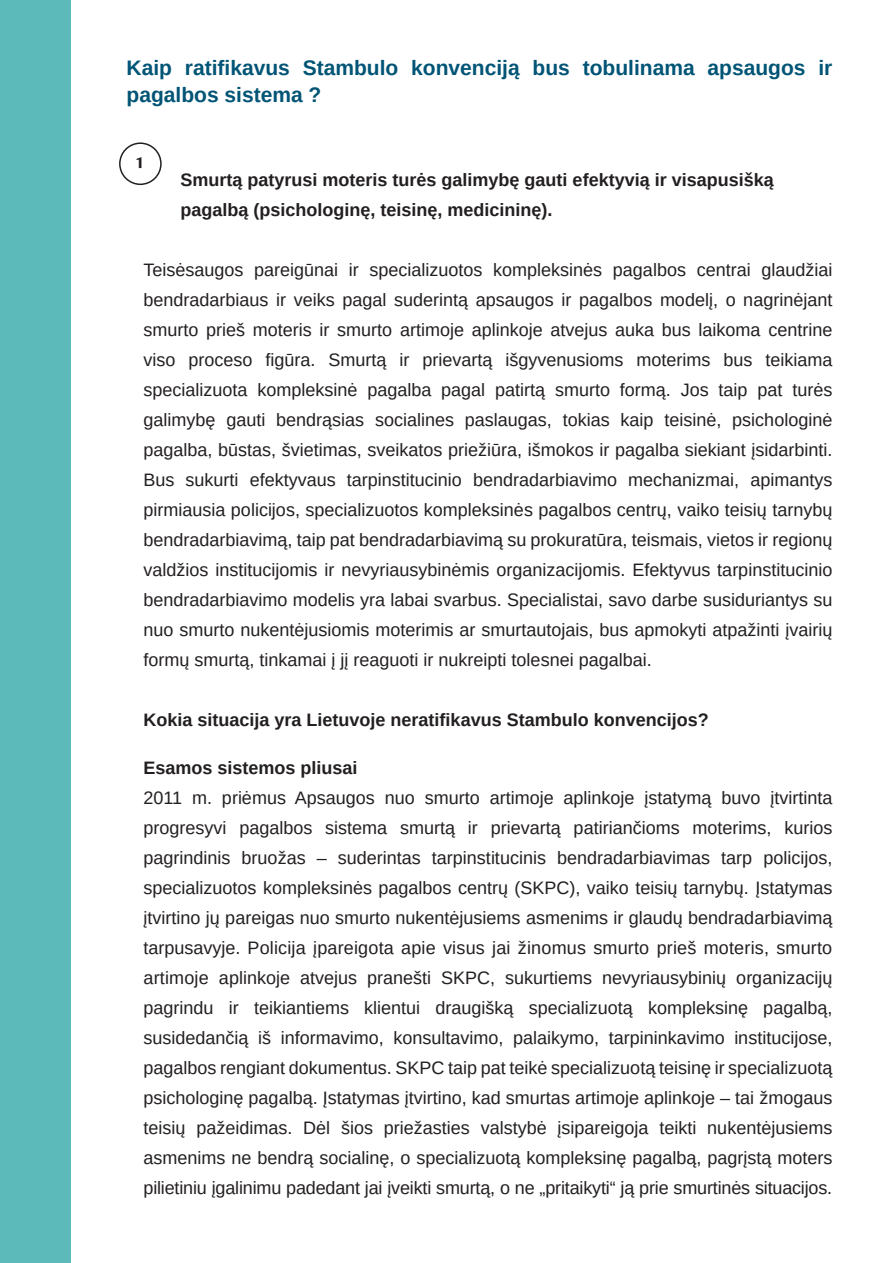
<style>
.page{position:relative;width:893px;height:1263px;background:#fff}
.page>*{position:absolute;margin:0;border:0;box-sizing:border-box;transform-origin:0 0}
.t1{font:700 21px/27px "Arimo";color:#005475}
.t2{font:18px/30px "Arimo";letter-spacing:-.005em;color:#231f20;text-align:justify}
.t3{font:700 18px/30px "Arimo";color:#231f20}
.t4{font:700 18px "Cronos Pro";color:#231f20}
</style>
<div class="page">
<div style="left:0;top:0;width:71px;height:1263px;background:#5cbaba"></div>
<div style="left:119px;top:142px;width:43px;height:43px;border:2px solid #231f20;border-radius:50%"></div>
<p class="t1" style="left:126px;top:54px;width:707px">Kaip ratifikavus Stambulo konvenciją bus tobulinama apsaugos ir pagalbos sistema ?</p>
<p class="t4" style="left:135px;top:152px;width:10px">1</p>
<p class="t3" style="left:180px;top:165px;width:595px">Smurtą patyrusi moteris turės galimybę gauti efektyvią ir visapusišką pagalbą (psichologinę, teisinę, medicininę).</p>
<p class="t2" style="left:144px;top:255px;width:690px">Teisėsaugos pareigūnai ir specializuotos kompleksinės pagalbos centrai glaudžiai bendradarbiaus ir veiks pagal suderintą apsaugos ir pagalbos modelį, o nagrinėjant smurto prieš moteris ir smurto artimoje aplinkoje atvejus auka bus laikoma centrine viso proceso figūra. Smurtą ir prievartą išgyvenusioms moterims bus teikiama specializuota kompleksinė pagalba pagal patirtą smurto formą. Jos taip pat turės galimybę gauti bendrąsias socialines paslaugas, tokias kaip teisinė, psichologinė pagalba, būstas, švietimas, sveikatos priežiūra, išmokos ir pagalba siekiant įsidarbinti.<br>Bus sukurti efektyvaus tarpinstitucinio bendradarbiavimo mechanizmai, apimantys pirmiausia policijos, specializuotos kompleksinės pagalbos centrų, vaiko teisių tarnybų bendradarbiavimą, taip pat bendradarbiavimą su prokuratūra, teismais, vietos ir regionų valdžios institucijomis ir nevyriausybinėmis organizacijomis. Efektyvus tarpinstitucinio bendradarbiavimo modelis yra labai svarbus. Specialistai, savo darbe susiduriantys su nuo smurto nukentėjusiomis moterimis ar smurtautojais, bus apmokyti atpažinti įvairių formų smurtą, tinkamai į jį reaguoti ir nukreipti tolesnei pagalbai.</p>
<p class="t3" style="left:144px;top:705px;width:567px">Kokia situacija yra Lietuvoje neratifikavus Stambulo konvencijos?</p>
<p class="t3" style="left:144px;top:753px;width:216px">Esamos sistemos pliusai</p>
<p class="t2" style="left:144px;top:783px;width:690px">2011 m. priėmus Apsaugos nuo smurto artimoje aplinkoje įstatymą buvo įtvirtinta progresyvi pagalbos sistema smurtą ir prievartą patiriančioms moterims, kurios pagrindinis bruožas – suderintas tarpinstitucinis bendradarbiavimas tarp policijos, specializuotos kompleksinės pagalbos centrų (SKPC), vaiko teisių tarnybų. Įstatymas įtvirtino jų pareigas nuo smurto nukentėjusiems asmenims ir glaudų bendradarbiavimą tarpusavyje. Policija įpareigota apie visus jai žinomus smurto prieš moteris, smurto artimoje aplinkoje atvejus pranešti SKPC, sukurtiems nevyriausybinių organizacijų pagrindu ir teikiantiems klientui draugišką specializuotą kompleksinę pagalbą, susidedančią iš informavimo, konsultavimo, palaikymo, tarpininkavimo institucijose, pagalbos rengiant dokumentus. SKPC taip pat teikė specializuotą teisinę ir specializuotą psichologinę pagalbą. Įstatymas įtvirtino, kad smurtas artimoje aplinkoje – tai žmogaus teisių pažeidimas. Dėl šios priežasties valstybė įsipareigoja teikti nukentėjusiems asmenims ne bendrą socialinę, o specializuotą kompleksinę pagalbą, pagrįstą moters pilietiniu įgalinimu padedant jai įveikti smurtą, o ne „pritaikyti“ ją prie smurtinės situacijos.</p>
</div>
